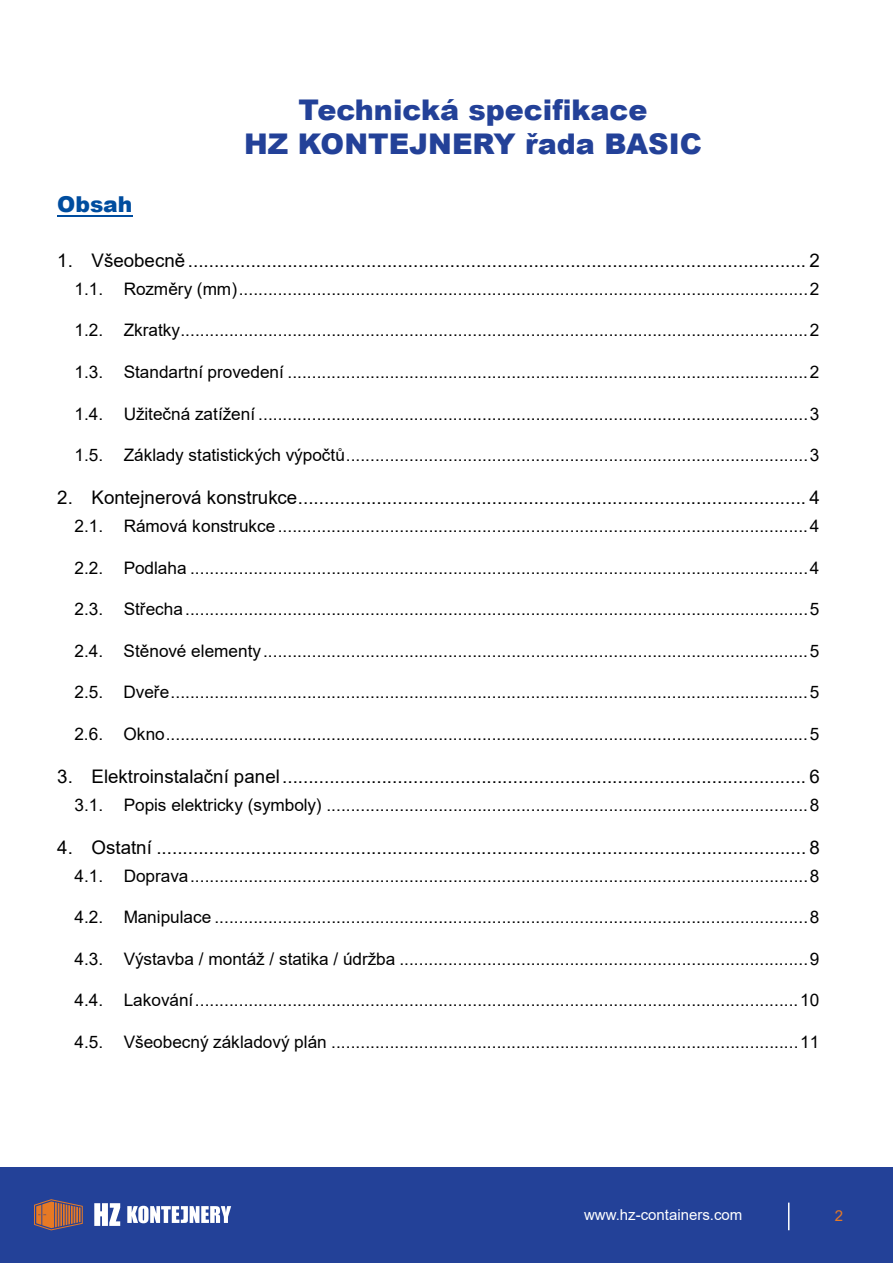
<style>
.page{position:relative;width:893px;height:1263px;background:#fff}
.page>*{position:absolute;margin:0;border:0;box-sizing:border-box;transform-origin:0 0}
.t1{font:900 28.5px "Arial";color:#234198}
.t2{font:900 24.9px/35.2px "Arial";color:#004d9f}
.t3{font:900 21.9px "Arial";color:#004d9f}
.t4{font:18.75px "Arial";color:#000}
.t5{font:17.25px "Arial";color:#000}
.t6{font:15px "Arial";color:#fff}
.t7{font:15px "Arial";color:#e67925}
</style>
<div class="page">
<hr style="left:57px;top:215px;width:75px;height:1px;background:#004d9f">
<div style="left:0;top:1167px;width:893px;height:96px;background:#234198"></div>
<svg style="left:94px;top:1203px;width:26px;height:23px"></svg>
<svg style="left:127px;top:1206px;width:104px;height:17px"></svg>
<svg style="left:34px;top:1199px;width:49px;height:31px"></svg>
<svg style="left:788px;top:1202px;width:1px;height:28px"></svg>
<p class="t3" style="left:57px;top:188px;width:77px">Obsah</p>
<p class="t1" style="left:299px;top:89px;width:350px">Technická specifikace</p>
<p class="t1" style="left:244px;top:123px;width:460px">HZ KONTEJNERY řada BASIC</p>
<p class="t2" style="left:258px;top:105px;width:363px">TECHNICKÁ SPECIFIKACE „CONTAINEX BASIC Line“</p>
<p class="t4" style="left:57px;top:248px;width:764px">1. Všeobecně ...................................................................................................................... 2</p>
<p class="t5" style="left:74px;top:277px;width:746px">1.1. Rozměry (mm).....................................................................................................................2</p>
<p class="t5" style="left:74px;top:318px;width:746px">1.2. Zkratky.................................................................................................................................2</p>
<p class="t5" style="left:74px;top:360px;width:746px">1.3. Standartní provedení ...........................................................................................................2</p>
<p class="t5" style="left:74px;top:402px;width:746px">1.4. Užitečná zatížení .................................................................................................................3</p>
<p class="t5" style="left:74px;top:443px;width:746px">1.5. Základy statistických výpočtů...............................................................................................3</p>
<p class="t4" style="left:57px;top:485px;width:764px">2. Kontejnerová konstrukce................................................................................................. 4</p>
<p class="t5" style="left:74px;top:514px;width:746px">2.1. Rámová konstrukce.............................................................................................................4</p>
<p class="t5" style="left:74px;top:556px;width:746px">2.2. Podlaha ...............................................................................................................................4</p>
<p class="t5" style="left:74px;top:597px;width:746px">2.3. Střecha................................................................................................................................5</p>
<p class="t5" style="left:74px;top:639px;width:746px">2.4. Stěnové elementy................................................................................................................5</p>
<p class="t5" style="left:74px;top:680px;width:746px">2.5. Dveře...................................................................................................................................5</p>
<p class="t5" style="left:74px;top:722px;width:746px">2.6. Okno....................................................................................................................................5</p>
<p class="t4" style="left:57px;top:763px;width:764px">3. Elektroinstalační panel.................................................................................................... 6</p>
<p class="t5" style="left:74px;top:793px;width:746px">3.1. Popis elektricky (symboly) ...................................................................................................8</p>
<p class="t4" style="left:57px;top:834px;width:764px">4. Ostatní ............................................................................................................................ 8</p>
<p class="t5" style="left:74px;top:864px;width:746px">4.1. Doprava...............................................................................................................................8</p>
<p class="t5" style="left:74px;top:905px;width:746px">4.2. Manipulace ..........................................................................................................................8</p>
<p class="t5" style="left:74px;top:947px;width:746px">4.3. Výstavba / montáž / statika / údržba ....................................................................................9</p>
<p class="t5" style="left:74px;top:988px;width:746px">4.4. Lakování............................................................................................................................10</p>
<p class="t5" style="left:74px;top:1030px;width:746px">4.5. Všeobecný základový plán ................................................................................................11</p>
<p class="t6" style="left:584px;top:1204px;width:160px">www.hz-containers.com</p>
<p class="t7" style="left:835px;top:1205px;width:10px">2</p>
</div>
